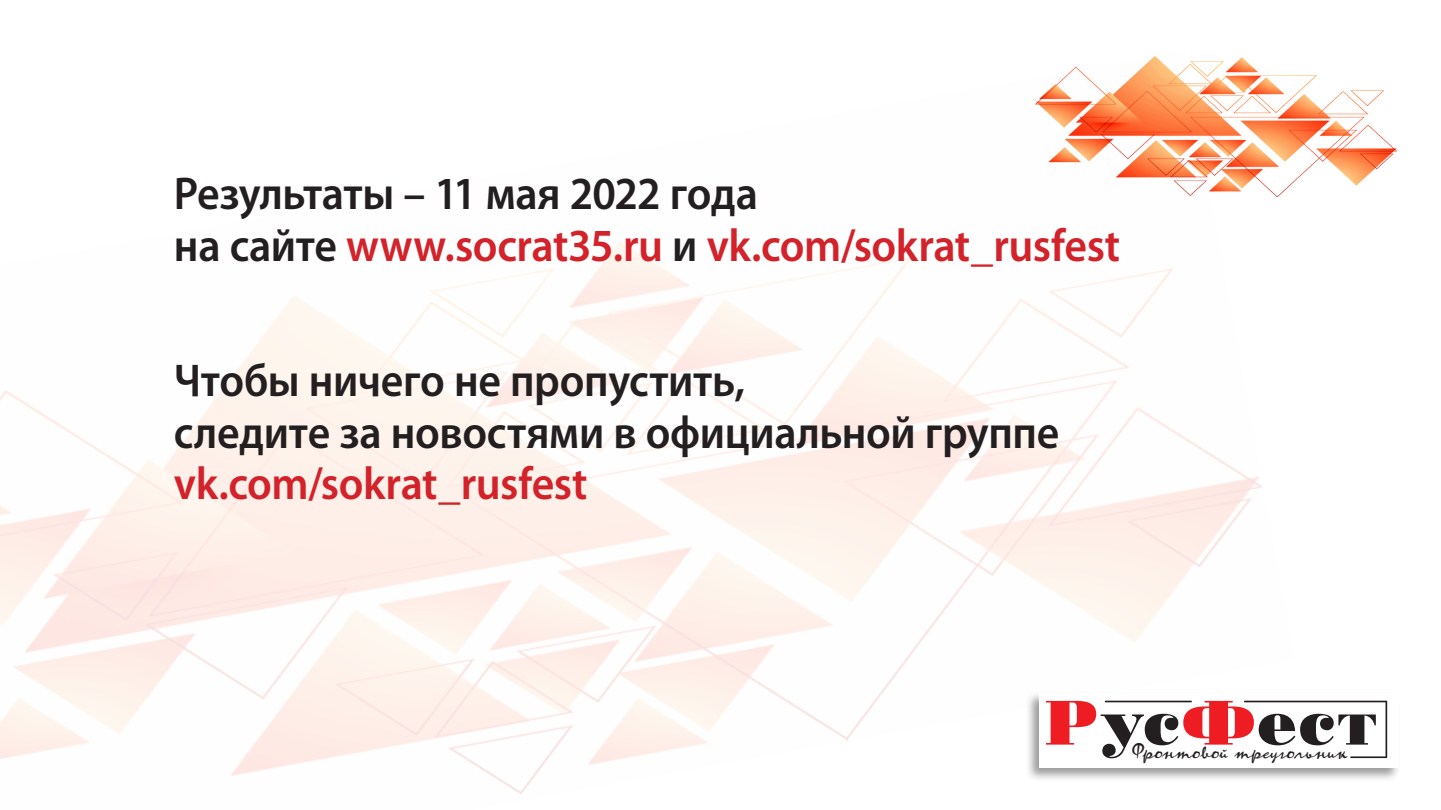
<style>
.page{position:relative;width:1441px;height:810px;background:#fff}
.page>*{position:absolute;margin:0;border:0;box-sizing:border-box;transform-origin:0 0}
.t1{font:62.4px "Standard Poster C";letter-spacing:.02em;color:#231f20}
.t2{font:600 46.2px/51.6px "Myriad Pro";letter-spacing:-.01em;color:#231f20;scale:.95 1}
.t3{font:600 46.2px/51.6px "Myriad Pro";letter-spacing:-.01em;color:#d32229;scale:.95 1}
.t4{font:17.4px "Kisty AC";letter-spacing:.04em;color:#231f20;scale:1.11 1}
.s1{color:#231f20}
.s2{color:#d32229}
.s3{color:#ee1d23}
.s4{font-size:23.25px}
</style>
<div class="page">
<img style="left:0;top:242px;width:1263px;height:552px">
<div style="left:1024px;top:691px;width:376px;height:91px;background:#231f20;opacity:.45"></div>
<div style="left:1038px;top:693px;width:360px;height:74px;background:#fff"></div>
<hr style="left:1350px;top:756px;width:36px;height:2px;background:#231f20">
<hr style="left:1244px;top:701px;width:142px;height:1px;background:#231f20">
<hr style="left:1385px;top:702px;width:1px;height:55px;background:#231f20">
<hr style="left:1105px;top:701px;width:85px;height:1px;background:#231f20">
<img style="left:1035px;top:56px;width:360px;height:141px">
<p class="t3" style="left:174px;top:166px;width:997px"><span class="s1">Результаты – 11 мая 2022 года<br>на сайте</span> www.socrat35.ru <span class="s1">и</span> vk.com/sokrat_rusfest</p>
<p class="t2" style="left:174px;top:354px;width:933px">Чтобы ничего не пропустить,<br>следите за новостями в официальной группе <span class="s2">vk.com/sokrat_rusfest</span></p>
<p class="t1" style="left:1043px;top:691px;width:335px"><span class="s3">Р</span>ус<span class="s3">Ф</span>ест</p>
<p class="t4" style="left:1130px;top:743px;width:196px"><span class="s4">Ф</span>ронтовой треугольник</p>
</div>
